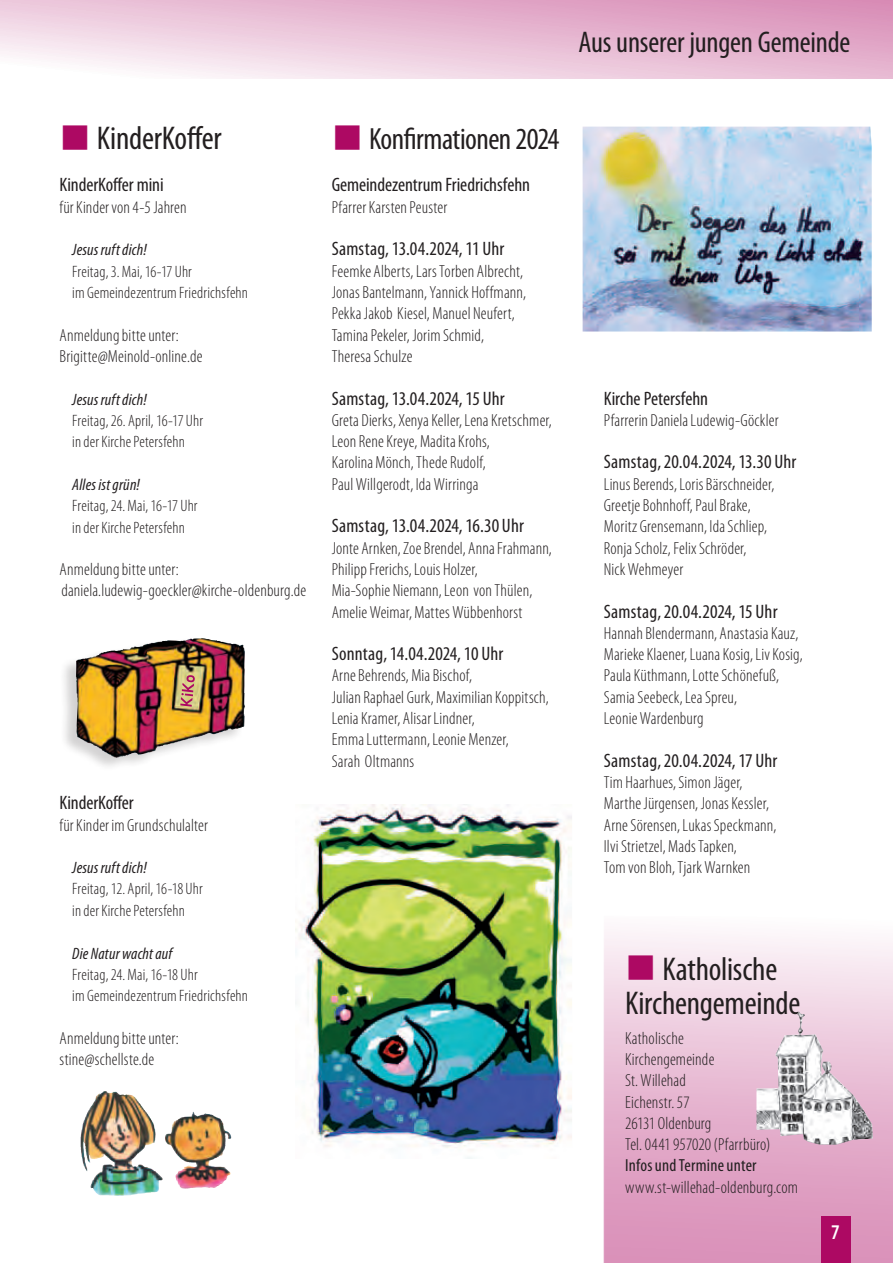
<style>
.page{position:relative;width:893px;height:1263px;background:#fff}
.page>*{position:absolute;margin:0;border:0;box-sizing:border-box;transform-origin:0 0}
.t1{font:condensed 33px/34.5px "Myriad Pro";letter-spacing:-.005em;color:#231f20}
.t2{font:condensed 30.75px "Myriad Pro";letter-spacing:-.02em;color:#231f20}
.t3{font:condensed 30px "Myriad Pro";letter-spacing:-.005em;color:#231f20}
.t4{font:600 condensed 21px "Myriad Pro";color:#fff}
.t5{font:condensed 19.5px "Myriad Pro";color:#231f20}
.t6{font:300 condensed 17.55px/21.3px "Myriad Pro";letter-spacing:.01em;color:#231f20}
.t7{font:condensed 17.55px "Myriad Pro";letter-spacing:.01em;color:#231f20}
.t8{font:300 condensed 16.5px/21.3px "Myriad Pro";letter-spacing:.01em;color:#231f20}
.t9{font:italic condensed 16.5px "Myriad Pro";letter-spacing:.01em;color:#231f20}
.s1{color:#ad0963}
</style>
<div class="page">
<svg style="left:0;top:0;width:893px;height:79px;background:#eac3d8"></svg>
<svg style="left:604px;top:930px;width:289px;height:333px;background:#e8bbd3"></svg>
<img style="left:756px;top:1011px;width:117px;height:134px">
<div style="left:821px;top:1216px;width:29px;height:47px;background:#ad0963"></div>
<img style="left:80px;top:1092px;width:23px;height:79px">
<div style="left:59px;top:637px;width:186px;height:135px;background:#231f20;opacity:.2"></div>
<img style="left:76px;top:638px;width:125px;height:39px">
<svg style="left:180px;top:675px;width:15px;height:32px"></svg>
<img style="left:583px;top:127px;width:289px;height:204px">
<img style="left:296px;top:804px;width:276px;height:354px">
<h3 class="t3" style="left:579px;top:24px;width:273px">Aus unserer jungen Gemeinde</h3>
<h1 class="t1" style="left:60px;top:120px;width:164px"><span class="s1">■</span> KinderKoffer</h1>
<p class="t5" style="left:60px;top:173px;width:106px">KinderKoffer mini</p>
<p class="t6" style="left:60px;top:196px;width:129px">für Kinder von 4-5 Jahren</p>
<p class="t9" style="left:72px;top:240px;width:76px">Jesus ruft dich!</p>
<p class="t8" style="left:72px;top:260px;width:177px">Freitag, 3. Mai, 16-17 Uhr<br>im Gemeindezentrum Friedrichsfehn</p>
<p class="t6" style="left:60px;top:324px;width:145px">Anmeldung bitte unter:<br>Brigitte@Meinold-online.de</p>
<p class="t9" style="left:72px;top:389px;width:76px">Jesus ruft dich!</p>
<p class="t8" style="left:72px;top:410px;width:132px">Freitag, 26. April, 16-17 Uhr in der Kirche Petersfehn</p>
<p class="t9" style="left:72px;top:475px;width:69px">Alles ist grün!</p>
<p class="t8" style="left:72px;top:495px;width:127px">Freitag, 24. Mai, 16-17 Uhr in der Kirche Petersfehn</p>
<p class="t6" style="left:60px;top:558px;width:248px">Anmeldung bitte unter: daniela.ludewig-goeckler@kirche-oldenburg.de</p>
<p class="t5" style="left:60px;top:791px;width:76px">KinderKoffer</p>
<p class="t6" style="left:60px;top:814px;width:150px">für Kinder im Grundschulalter</p>
<p class="t9" style="left:72px;top:858px;width:76px">Jesus ruft dich!</p>
<p class="t8" style="left:72px;top:878px;width:132px">Freitag, 12. April, 16-18 Uhr in der Kirche Petersfehn</p>
<p class="t9" style="left:72px;top:943px;width:102px">Die Natur wacht auf</p>
<p class="t8" style="left:72px;top:964px;width:177px">Freitag, 24. Mai, 16-18 Uhr<br>im Gemeindezentrum Friedrichsfehn</p>
<p class="t6" style="left:60px;top:1027px;width:121px">Anmeldung bitte unter: stine@schellste.de</p>
<h2 class="t2" style="left:332px;top:120px;width:229px"><span class="s1">■</span> Konfirmationen 2024</h2>
<p class="t5" style="left:332px;top:173px;width:200px">Gemeindezentrum Friedrichsfehn</p>
<p class="t6" style="left:332px;top:196px;width:117px">Pfarrer Karsten Peuster</p>
<p class="t5" style="left:332px;top:237px;width:174px">Samstag, 13.04.2024, 11 Uhr</p>
<p class="t6" style="left:332px;top:260px;width:196px">Feemke Alberts, Lars Torben Albrecht,<br>Jonas Bantelmann, Yannick Hoffmann,<br>Pekka Jakob Kiesel, Manuel Neufert,<br>Tamina Pekeler, Jorim Schmid,<br>Theresa Schulze</p>
<p class="t5" style="left:332px;top:386px;width:174px">Samstag, 13.04.2024, 15 Uhr</p>
<p class="t6" style="left:332px;top:409px;width:222px">Greta Dierks, Xenya Keller, Lena Kretschmer, Leon Rene Kreye, Madita Krohs,<br>Karolina Mönch, Thede Rudolf,<br>Paul Willgerodt, Ida Wirringa</p>
<p class="t5" style="left:332px;top:514px;width:194px">Samstag, 13.04.2024, 16.30 Uhr</p>
<p class="t6" style="left:332px;top:537px;width:222px">Jonte Arnken, Zoe Brendel, Anna Frahmann, Philipp Frerichs, Louis Holzer,<br>Mia-Sophie Niemann, Leon von Thülen, Amelie Weimar, Mattes Wübbenhorst</p>
<p class="t5" style="left:332px;top:642px;width:173px">Sonntag, 14.04.2024, 10 Uhr</p>
<p class="t6" style="left:332px;top:665px;width:219px">Arne Behrends, Mia Bischof,<br>Julian Raphael Gurk, Maximilian Koppitsch,<br>Lenia Kramer, Alisar Lindner,<br>Emma Luttermann, Leonie Menzer,<br>Sarah Oltmanns</p>
<p class="t5" style="left:604px;top:386px;width:106px">Kirche Petersfehn</p>
<p class="t6" style="left:604px;top:409px;width:176px">Pfarrerin Daniela Ludewig-Göckler</p>
<p class="t5" style="left:604px;top:450px;width:194px">Samstag, 20.04.2024, 13.30 Uhr</p>
<p class="t6" style="left:604px;top:473px;width:172px">Linus Berends, Loris Bärschneider,<br>Greetje Bohnhoff, Paul Brake,<br>Moritz Grensemann, Ida Schliep,<br>Ronja Scholz, Felix Schröder,<br>Nick Wehmeyer</p>
<p class="t5" style="left:604px;top:599px;width:175px">Samstag, 20.04.2024, 15 Uhr</p>
<p class="t6" style="left:604px;top:622px;width:200px">Hannah Blendermann, Anastasia Kauz,<br>Marieke Klaener, Luana Kosig, Liv Kosig,<br>Paula Küthmann, Lotte Schönefuß,<br>Samia Seebeck, Lea Spreu,<br>Leonie Wardenburg</p>
<p class="t5" style="left:604px;top:748px;width:175px">Samstag, 20.04.2024, 17 Uhr</p>
<p class="t6" style="left:604px;top:771px;width:174px">Tim Haarhues, Simon Jäger,<br>Marthe Jürgensen, Jonas Kessler,<br>Arne Sörensen, Lukas Speckmann,<br>Ilvi Strietzel, Mads Tapken,<br>Tom von Bloh, Tjark Warnken</p>
<h1 class="t1" style="left:625px;top:951px;width:177px"><span class="s1">■</span> Katholische<br>Kirchengemeinde</h1>
<p class="t6" style="left:625px;top:1027px;width:147px">Katholische<br>Kirchengemeinde<br>St. Willehad<br>Eichenstr. 57<br>26131 Oldenburg<br>Tel. 0441 957020 (Pfarrbüro)</p>
<p class="t7" style="left:625px;top:1155px;width:133px">Infos und Termine unter</p>
<p class="t6" style="left:625px;top:1176px;width:174px">www.st-willehad-oldenburg.com</p>
<p class="t4" style="left:831px;top:1219px;width:10px">7</p>
</div>
